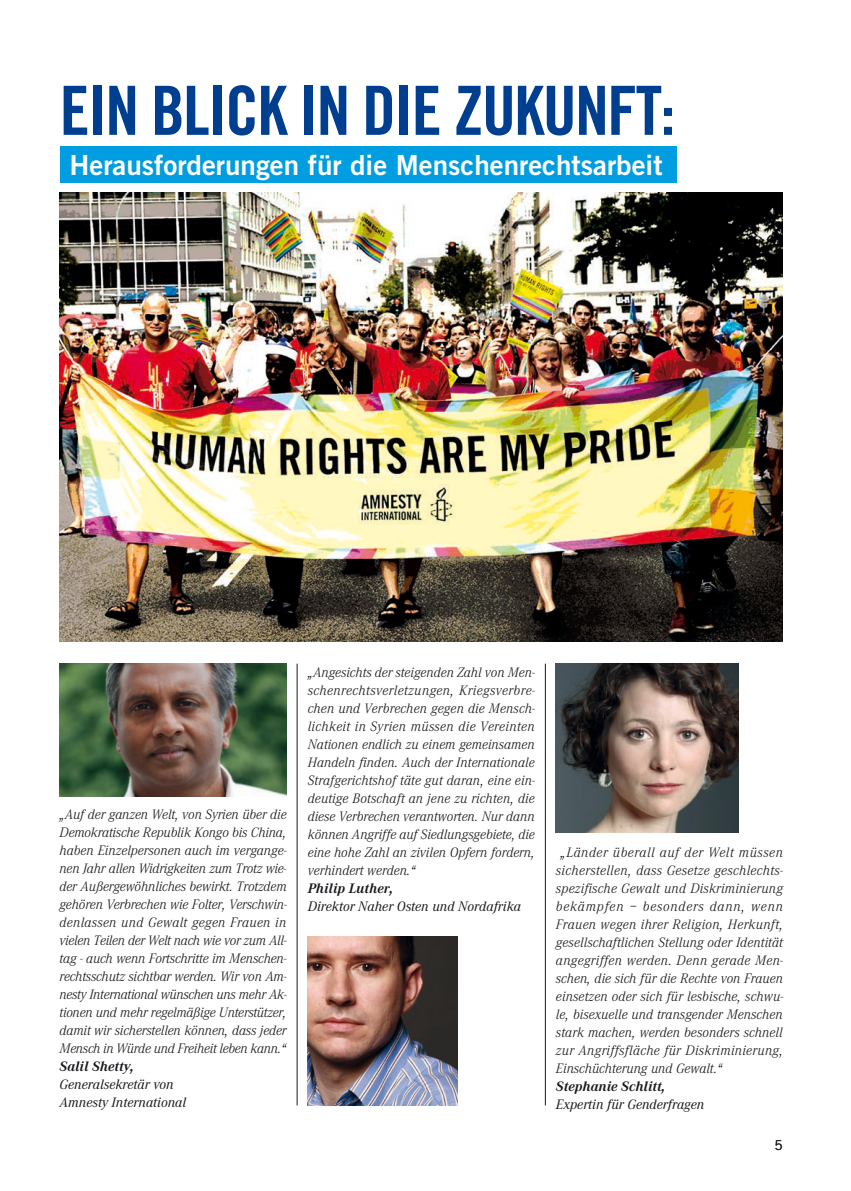
<style>
.page{position:relative;width:851px;height:1191px;background:#fff}
.page>*{position:absolute;margin:0;border:0;box-sizing:border-box;transform-origin:0 0}
.t1{font:67.95px "Trade Gothic Bold Cond Twenty";letter-spacing:-.025em;color:#003f90}
.t2{font:27.75px "Trade Gothic Bold Two";color:#fff}
.t3{font:italic 300 14.25px/18px "Corporate A";color:#1a171c;text-align:justify}
.t4{font:italic 14.25px/18px "Corporate A";color:#1a171c}
.t5{font:italic 700 14.25px "Corporate A";color:#1a171c}
.t6{font:13.5px "Trade Gothic";color:#1a171c}
</style>
<div class="page">
<hr style="left:297px;top:663px;width:1px;height:442px;background:#1a171c">
<hr style="left:545px;top:663px;width:1px;height:442px;background:#1a171c">
<div style="left:60px;top:147px;width:616px;height:36px;background:#009ee0"></div>
<img style="left:556px;top:663px;width:182px;height:170px">
<img style="left:308px;top:936px;width:149px;height:170px">
<img style="left:60px;top:192px;width:722px;height:450px">
<img style="left:60px;top:663px;width:226px;height:133px">
<h1 class="t1" style="left:60px;top:69px;width:617px">EIN BLICK IN DIE ZUKUNFT:</h1>
<h2 class="t2" style="left:69px;top:148px;width:594px">Herausforderungen für die Menschenrechtsarbeit</h2>
<p class="t3" style="left:60px;top:805px;width:229px">„Auf der ganzen Welt, von Syrien über die Demokratische Republik Kongo bis China, haben Einzelpersonen auch im vergange&shy;nen Jahr allen Widrigkeiten zum Trotz wie&shy;der Außergewöhnliches bewirkt. Trotzdem gehören Verbrechen wie Folter, Verschwin&shy;denlassen und Gewalt gegen Frauen in vielen Teilen der Welt nach wie vor zum All&shy;tag - auch wenn Fortschritte im Menschen&shy;rechtsschutz sichtbar werden. Wir von Am&shy;nesty International wünschen uns mehr Ak&shy;tionen und mehr regelmäßige Unterstützer, damit wir sicherstellen können, dass jeder Mensch in Würde und Freiheit leben kann.“</p>
<p class="t5" style="left:60px;top:1057px;width:76px">Salil Shetty,</p>
<p class="t4" style="left:60px;top:1075px;width:128px">Generalsekretär von<br>Amnesty International</p>
<p class="t3" style="left:308px;top:663px;width:229px">„Angesichts der steigenden Zahl von Men&shy;schenrechtsverletzungen, Kriegsverbre&shy;chen und Verbrechen gegen die Mensch&shy;lichkeit in Syrien müssen die Vereinten Nationen endlich zu einem gemeinsamen Handeln finden. Auch der Internationale Strafgerichtshof täte gut daran, eine ein&shy;deutige Botschaft an jene zu richten, die diese Verbrechen verantworten. Nur dann können Angriffe auf Siedlungsgebiete, die eine hohe Zahl an zivilen Opfern fordern, verhindert werden.“</p>
<p class="t5" style="left:308px;top:880px;width:87px">Philip Luther,</p>
<p class="t4" style="left:308px;top:897px;width:215px">Direktor Naher Osten und Nordafrika</p>
<p class="t3" style="left:556px;top:843px;width:229px;text-indent:5px">„Länder überall auf der Welt müssen sicherstellen, dass Gesetze geschlechts&shy;spezifische Gewalt und Diskriminierung bekämpfen – besonders dann, wenn Frauen wegen ihrer Religion, Herkunft, gesellschaftlichen Stellung oder Identität angegriffen werden. Denn gerade Men&shy;schen, die sich für die Rechte von Frauen einsetzen oder sich für lesbische, schwu&shy;le, bisexuelle und transgender Menschen stark machen, werden besonders schnell zur Angriffsfläche für Diskriminierung, Einschüchterung und Gewalt.“</p>
<p class="t5" style="left:556px;top:1077px;width:111px">Stephanie Schlitt,</p>
<p class="t4" style="left:556px;top:1095px;width:150px">Expertin für Genderfragen</p>
<p class="t6" style="left:774px;top:1137px;width:10px">5</p>
</div>
